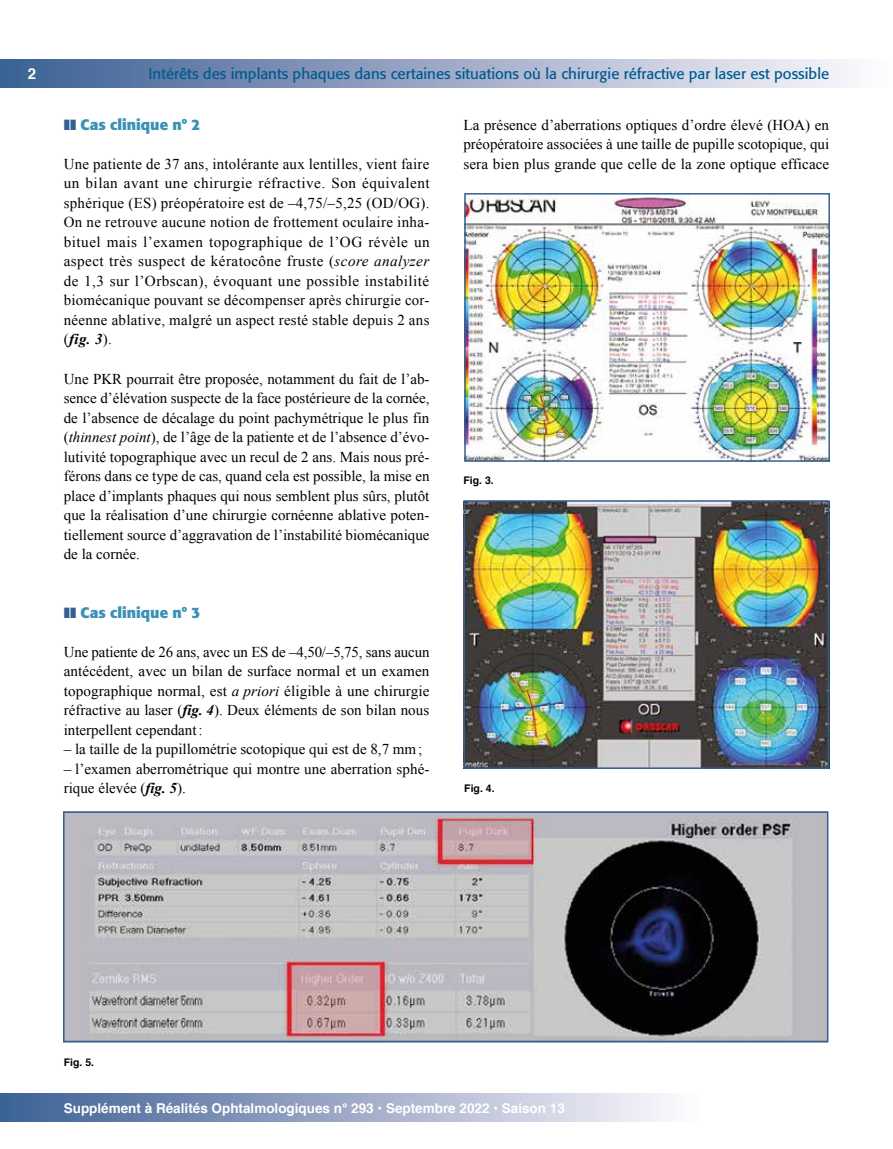
<style>
.page{position:relative;width:893px;height:1149px;background:#fff}
.page>*{position:absolute;margin:0;border:0;box-sizing:border-box;transform-origin:0 0}
.t1{font:15px/19.5px "Times New Roman";color:#000;text-align:justify}
.t2{font:15px "Formata";color:#005b90}
.t3{font:700 15px "Formata";color:#3a91b5}
.t4{font:700 15px "Helvetica";color:#fff}
.t5{font:700 13.5px "Helvetica";color:#fff}
.t6{font:700 10.5px "Helvetica";color:#000}
.s1{font-style:italic}
.s2{font-weight:700;font-style:italic}
</style>
<div class="page">
<div style="left:0;top:60px;width:893px;height:27px;background:linear-gradient(to right,#3b5d93,#fffafe)"></div>
<div style="left:0;top:1093px;width:702px;height:27px;background:linear-gradient(to right,#3d5e93,#fffafe)"></div>
<img style="left:467px;top:196px;width:360px;height:262px">
<div style="left:464px;top:193px;width:366px;height:268px;border:2px solid #326093"></div>
<img style="left:466px;top:503px;width:360px;height:262px">
<div style="left:463px;top:500px;width:366px;height:268px;border:2px solid #326093"></div>
<img style="left:66px;top:814px;width:759px;height:224px">
<div style="left:63px;top:811px;width:765px;height:230px;border:2px solid #326093"></div>
<p class="t4" style="left:28px;top:62px;width:10px">2</p>
<p class="t2" style="left:149px;top:65px;width:682px">Intérêts des implants phaques dans certaines situations où la chirurgie réfractive par laser est possible</p>
<p class="t3" style="left:81px;top:115px;width:121px">Cas clinique n° 2</p>
<p class="t1" style="left:64px;top:154px;width:367px">Une patiente de 37 ans, intolérante aux lentilles, vient faire un bilan avant une chirurgie réfractive. Son équivalent sphérique (ES) préopératoire est de –4,75/–5,25 (OD/OG).<br>On ne retrouve aucune notion de frottement oculaire inha&shy;bituel mais l’examen topographique de l’OG révèle un aspect très suspect de kératocône fruste (<span class="s1">score analyzer </span>de 1,3 sur l’Orbscan), évoquant une possible instabilité biomécanique pouvant se décompenser après chirurgie cor&shy;néenne ablative, malgré un aspect resté stable depuis 2 ans (<span class="s2">fig. 3</span>).</p>
<p class="t1" style="left:64px;top:368px;width:367px">Une PKR pourrait être proposée, notamment du fait de l’ab&shy;sence d’élévation suspecte de la face postérieure de la cornée, de l’absence de décalage du point pachymétrique le plus fin (<span class="s1">thinnest point</span>), de l’âge de la patiente et de l’absence d’évo&shy;lutivité topographique avec un recul de 2 ans. Mais nous pré&shy;férons dans ce type de cas, quand cela est possible, la mise en place d’implants phaques qui nous semblent plus sûrs, plutôt que la réalisation d’une chirurgie cornéenne ablative poten&shy;tiellement source d’aggravation de l’instabilité biomécanique de la cornée.</p>
<p class="t3" style="left:81px;top:602px;width:121px">Cas clinique n° 3</p>
<p class="t1" style="left:64px;top:641px;width:367px">Une patiente de 26 ans, avec un ES de –4,50/–5,75, sans aucun antécédent, avec un bilan de surface normal et un examen topographique normal, est <span class="s1">a priori</span> éligible à une chirurgie réfractive au laser (<span class="s2">fig. 4</span>). Deux éléments de son bilan nous interpellent cependant:</p>
<p class="t1" style="left:64px;top:739px;width:360px">– la taille de la pupillométrie scotopique qui est de 8,7 mm;</p>
<p class="t1" style="left:64px;top:758px;width:367px">– l’examen aberrométrique qui montre une aberration sphé&shy;rique élevée (<span class="s2">fig. 5</span>).</p>
<p class="t1" style="left:463px;top:115px;width:367px">La présence d’aberrations optiques d’ordre élevé (HOA) en préopératoire associées à une taille de pupille scotopique, qui sera bien plus grande que celle de la zone optique efficace</p>
<p class="t6" style="left:463px;top:472px;width:32px">Fig. 3.</p>
<p class="t6" style="left:464px;top:779px;width:32px">Fig. 4.</p>
<p class="t6" style="left:64px;top:1053px;width:32px">Fig. 5.</p>
<p class="t5" style="left:64px;top:1096px;width:503px">Supplément à Réalités Ophtalmologiques n° 293 • Septembre 2022 • Saison 13</p>
</div>
